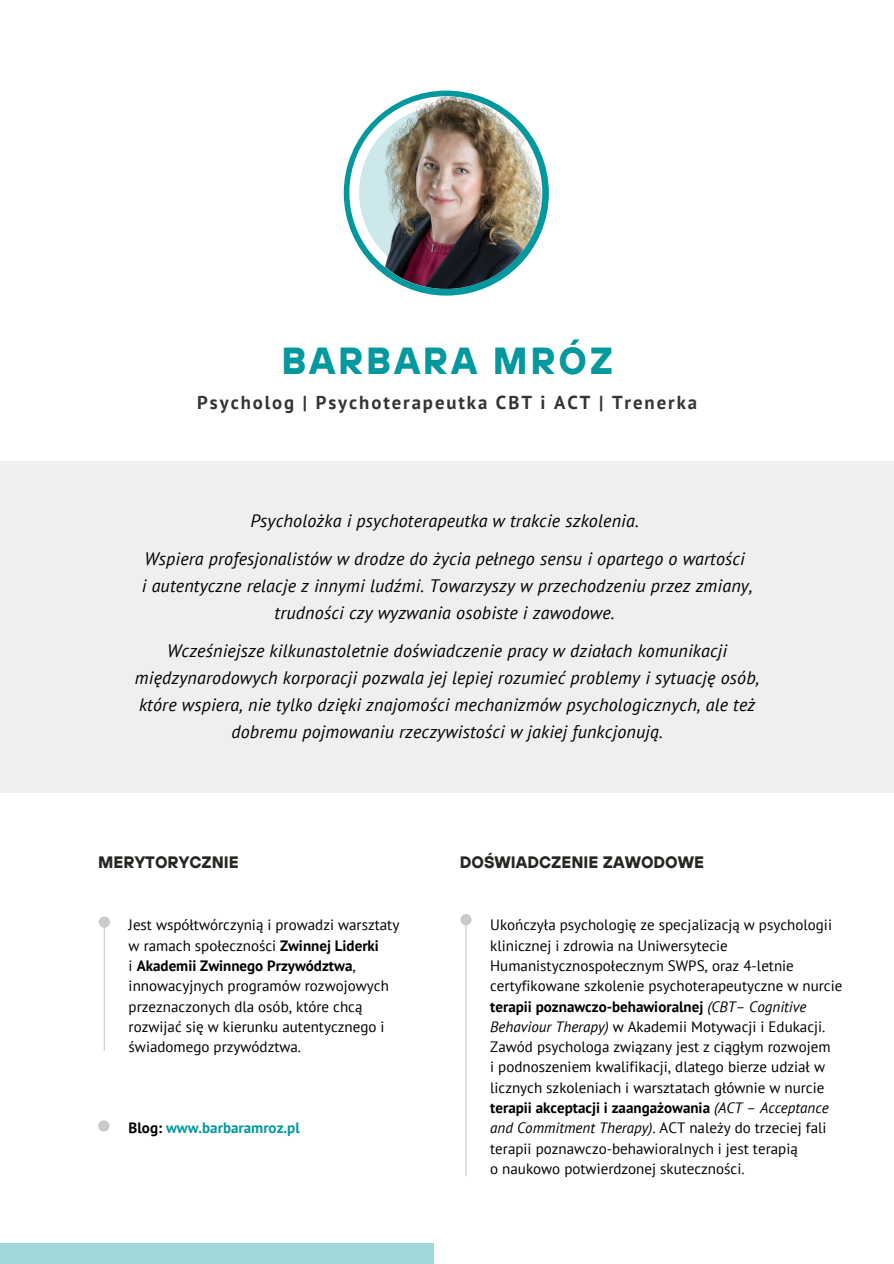
<style>
.page{position:relative;width:894px;height:1264px;background:#fff}
.page>*{position:absolute;margin:0;border:0;box-sizing:border-box;transform-origin:0 0}
.t1{font:700 37.5px "TT Hoves";letter-spacing:.07em;color:#03989e}
.t2{font:700 18.75px "PT Sans";letter-spacing:.105em;color:#343434}
.t3{font:italic 18px/26.8px "PT Sans";letter-spacing:.01em;color:#000;text-align:center}
.t4{font:700 16.5px "TT Hoves";color:#262723}
.t5{font:15px/20.2px "PT Sans";color:#000}
.t6{font:700 15px "PT Sans";color:#03989e}
.s1{font-weight:700}
.s2{color:#000}
.s3{font-style:italic}
</style>
<div class="page">
<svg style="left:343px;top:91px;width:205px;height:204px;background:#1aa1a6"></svg>
<img style="left:350px;top:97px;width:192px;height:192px;border-radius:50%">
<div style="left:0;top:461px;width:893px;height:331px;background:#efefef"></div>
<div style="left:0;top:1243px;width:433px;height:20px;background:#a0d8da"></div>
<hr style="left:104px;top:917px;width:1px;height:133px;background:#cacaca">
<div style="left:99px;top:916px;width:11px;height:11px;background:#cacaca;border-radius:50%"></div>
<hr style="left:465px;top:925px;width:1px;height:250px;background:#cacaca">
<div style="left:460px;top:914px;width:11px;height:11px;background:#cacaca;border-radius:50%"></div>
<div style="left:98px;top:1120px;width:11px;height:11px;background:#cacaca;border-radius:50%"></div>
<h1 class="t1" style="left:281px;top:336px;width:333px">BARBARA MRÓZ</h1>
<p class="t2" style="left:197px;top:390px;width:501px">Psycholog | Psychoterapeutka CBT i ACT | Trenerka</p>
<p class="t3" style="left:144px;top:501px;width:602px;line-height:38.1px">Psycholożka i psychoterapeutka w trakcie szkolenia.<br>Wspiera profesjonalistów w drodze do życia pełnego sensu i opartego o wartości</p>
<p class="t3" style="left:142px;top:572px;width:612px">i autentyczne relacje z innymi ludźmi. Towarzyszy w przechodzeniu przez zmiany, trudności czy wyzwania osobiste i zawodowe.</p>
<p class="t3" style="left:135px;top:637px;width:626px">Wcześniejsze kilkunastoletnie doświadczenie pracy w działach komunikacji międzynarodowych korporacji pozwala jej lepiej rozumieć problemy i sytuację osób, które wspiera, nie tylko dzięki znajomości mechanizmów psychologicznych, ale też dobremu pojmowaniu rzeczywistości w jakiej funkcjonują.</p>
<p class="t4" style="left:98px;top:851px;width:142px">MERYTORYCZNIE</p>
<p class="t5" style="left:129px;top:914px;width:272px">Jest współtwórczynią i prowadzi warsztaty w ramach społeczności <span class="s1">Zwinnej Liderki<br></span>i <span class="s1">Akademii Zwinnego Przywództwa</span>, innowacyjnych programów rozwojowych przeznaczonych dla osób, które chcą rozwijać się w kierunku autentycznego i świadomego przywództwa.</p>
<p class="t6" style="left:129px;top:1117px;width:172px"><span class="s2">Blog:</span> www.barbaramroz.pl</p>
<p class="t4" style="left:459px;top:851px;width:246px">DOŚWIADCZENIE ZAWODOWE</p>
<p class="t5" style="left:490px;top:914px;width:353px">Ukończyła psychologię ze specjalizacją w psychologii klinicznej i zdrowia na Uniwersytecie Humanistycznospołecznym SWPS, oraz 4-letnie certyfikowane szkolenie psychoterapeutyczne w nurcie <span class="s1">terapii poznawczo-behawioralnej</span> <span class="s3">(CBT– Cognitive Behaviour Therapy)</span> w Akademii Motywacji i Edukacji.<br>Zawód psychologa związany jest z ciągłym rozwojem<br>i podnoszeniem kwalifikacji, dlatego bierze udział w licznych szkoleniach i warsztatach głównie w nurcie <span class="s1">terapii akceptacji i zaangażowania</span> <span class="s3">(ACT – Acceptance and Commitment Therapy)</span>. ACT należy do trzeciej fali terapii poznawczo-behawioralnych i jest terapią<br>o naukowo potwierdzonej skuteczności.</p>
</div>
